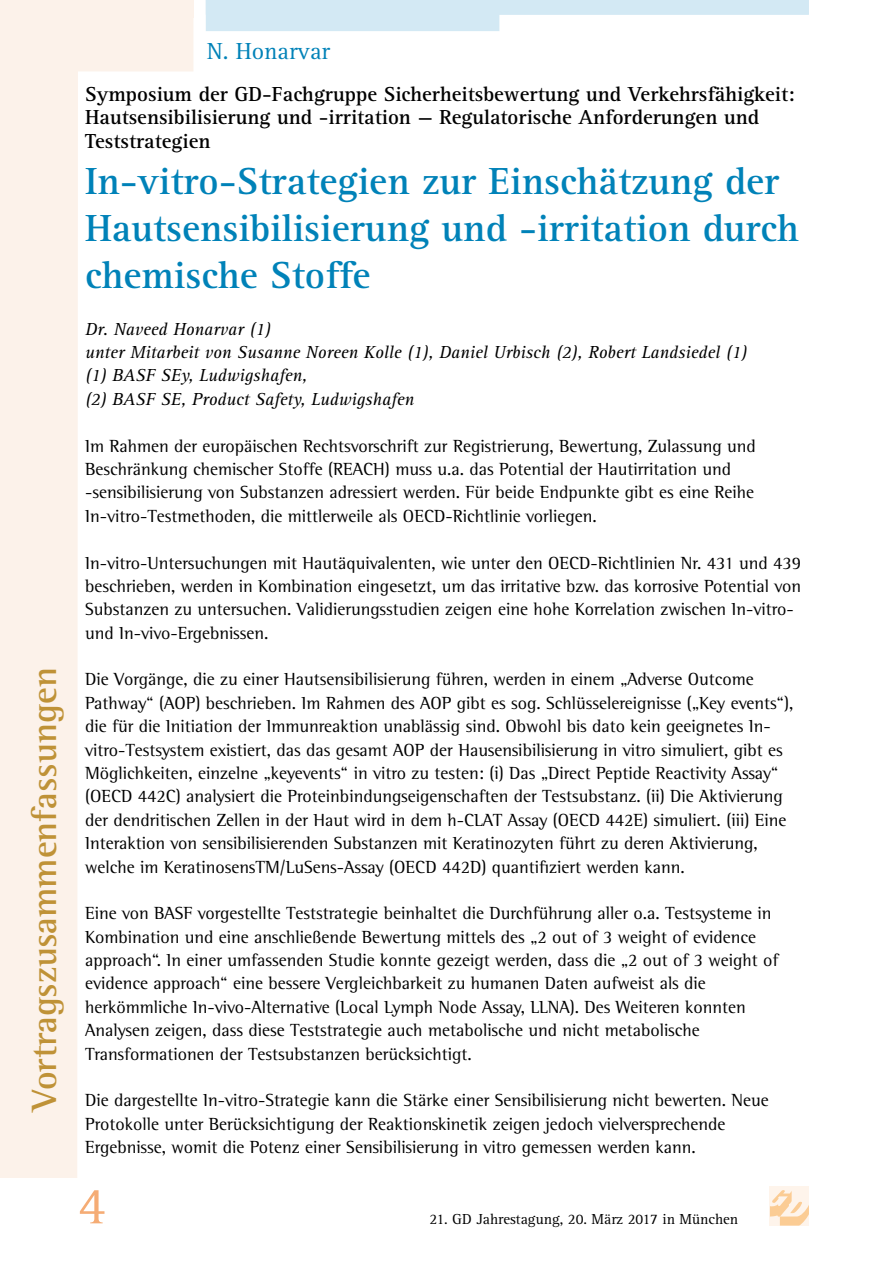
<style>
.page{position:relative;width:893px;height:1263px;background:#fff}
.page>*{position:absolute;margin:0;border:0;box-sizing:border-box;transform-origin:0 0}
.t1{font:54px "Agfa Rotis Serif";color:#f5ac75}
.t2{font:700 39px/46.8px "Agfa Rotis Serif";color:#0082b8}
.t3{font:700 36px "Agfa Rotis Semi Serif";color:#bf9237}
.t4{font:24px "Agfa Rotis Serif";color:#0082b8}
.t5{font:700 21px/23.4px "Agfa Rotis Serif";color:#000}
.t6{font:18px/23.4px "Agfa Rotis Semi Serif";color:#000}
.t7{font:italic 18px/23.4px "Agfa Rotis Serif";color:#000}
.t8{font:15px "Agfa Rotis Serif";color:#000}
</style>
<div class="page">
<div style="left:770px;top:1186px;width:39px;height:39px;background:#fef4eb"></div>
<svg style="left:770px;top:1190px;width:39px;height:35px"></svg>
<svg style="left:0;top:0;width:194px;height:1178px"></svg>
<div style="left:0;top:0;width:193px;height:17px;background:#fcf2ea"></div>
<svg style="left:206px;top:0;width:603px;height:31px"></svg>
<h3 class="t3" style="left:23px;top:1111px;width:445px;rotate:-90deg">Vortragszusammenfassungen</h3>
<h3 class="t4" style="left:207px;top:37px;width:125px">N. Honarvar</h3>
<p class="t5" style="left:85px;top:83px;width:711px">Symposium der GD-Fachgruppe Sicherheitsbewertung und Verkehrsfähigkeit:<br>Hautsensibilisierung und -irritation — Regulatorische Anforderungen und<br>Teststrategien</p>
<h2 class="t2" style="left:85px;top:159px;width:715px">In-vitro-Strategien zur Einschätzung der<br>Hautsensibilisierung und -irritation durch chemische Stoffe</h2>
<p class="t7" style="left:85px;top:318px;width:664px">Dr. Naveed Honarvar (1)<br>unter Mitarbeit von Susanne Noreen Kolle (1), Daniel Urbisch (2), Robert Landsiedel (1) (1) BASF SEy, Ludwigshafen,<br>(2) BASF SE, Product Safety, Ludwigshafen</p>
<p class="t6" style="left:85px;top:434px;width:672px">Im Rahmen der europäischen Rechtsvorschrift zur Registrierung, Bewertung, Zulassung und Beschränkung chemischer Stoffe (REACH) muss u.a. das Potential der Hautirritation und -sensibilisierung von Substanzen adressiert werden. Für beide Endpunkte gibt es eine Reihe In-vitro-Testmethoden, die mittlerweile als OECD-Richtlinie vorliegen.</p>
<p class="t6" style="left:85px;top:551px;width:718px">In-vitro-Untersuchungen mit Hautäquivalenten, wie unter den OECD-Richtlinien Nr. 431 und 439 beschrieben, werden in Kombination eingesetzt, um das irritative bzw. das korrosive Potential von Substanzen zu untersuchen. Validierungsstudien zeigen eine hohe Korrelation zwischen In-vitro&shy;und In-vivo-Ergebnissen.</p>
<p class="t6" style="left:85px;top:668px;width:710px">Die Vorgänge, die zu einer Hautsensibilisierung führen, werden in einem „Adverse Outcome Pathway“ (AOP) beschrieben. Im Rahmen des AOP gibt es sog. Schlüsselereignisse („Key events“), die für die Initiation der Immunreaktion unablässig sind. Obwohl bis dato kein geeignetes In&shy;vitro-Testsystem existiert, das das gesamt AOP der Hausensibilisierung in vitro simuliert, gibt es Möglichkeiten, einzelne „keyevents“ in vitro zu testen: (i) Das „Direct Peptide Reactivity Assay“ (OECD 442C) analysiert die Proteinbindungseigenschaften der Testsubstanz. (ii) Die Aktivierung der dendritischen Zellen in der Haut wird in dem h-CLAT Assay (OECD 442E) simuliert. (iii) Eine Interaktion von sensibilisierenden Substanzen mit Keratinozyten führt zu deren Aktivierung, welche im KeratinosensTM/LuSens-Assay (OECD 442D) quantifiziert werden kann.</p>
<p class="t6" style="left:85px;top:901px;width:695px">Eine von BASF vorgestellte Teststrategie beinhaltet die Durchführung aller o.a. Testsysteme in Kombination und eine anschließende Bewertung mittels des „2 out of 3 weight of evidence approach“. In einer umfassenden Studie konnte gezeigt werden, dass die „2 out of 3 weight of evidence approach“ eine bessere Vergleichbarkeit zu humanen Daten aufweist als die herkömmliche In-vivo-Alternative (Local Lymph Node Assay, LLNA). Des Weiteren konnten Analysen zeigen, dass diese Teststrategie auch metabolische und nicht metabolische Transformationen der Testsubstanzen berücksichtigt.</p>
<p class="t6" style="left:85px;top:1088px;width:685px">Die dargestellte In-vitro-Strategie kann die Stärke einer Sensibilisierung nicht bewerten. Neue<br>Protokolle unter Berücksichtigung der Reaktionskinetik zeigen jedoch vielversprechende<br>Ergebnisse, womit die Potenz einer Sensibilisierung in vitro gemessen werden kann.</p>
<h1 class="t1" style="left:78px;top:1175px;width:30px">4</h1>
<p class="t8" style="left:429px;top:1210px;width:310px">21. GD Jahrestagung, 20. März 2017 in München</p>
</div>
